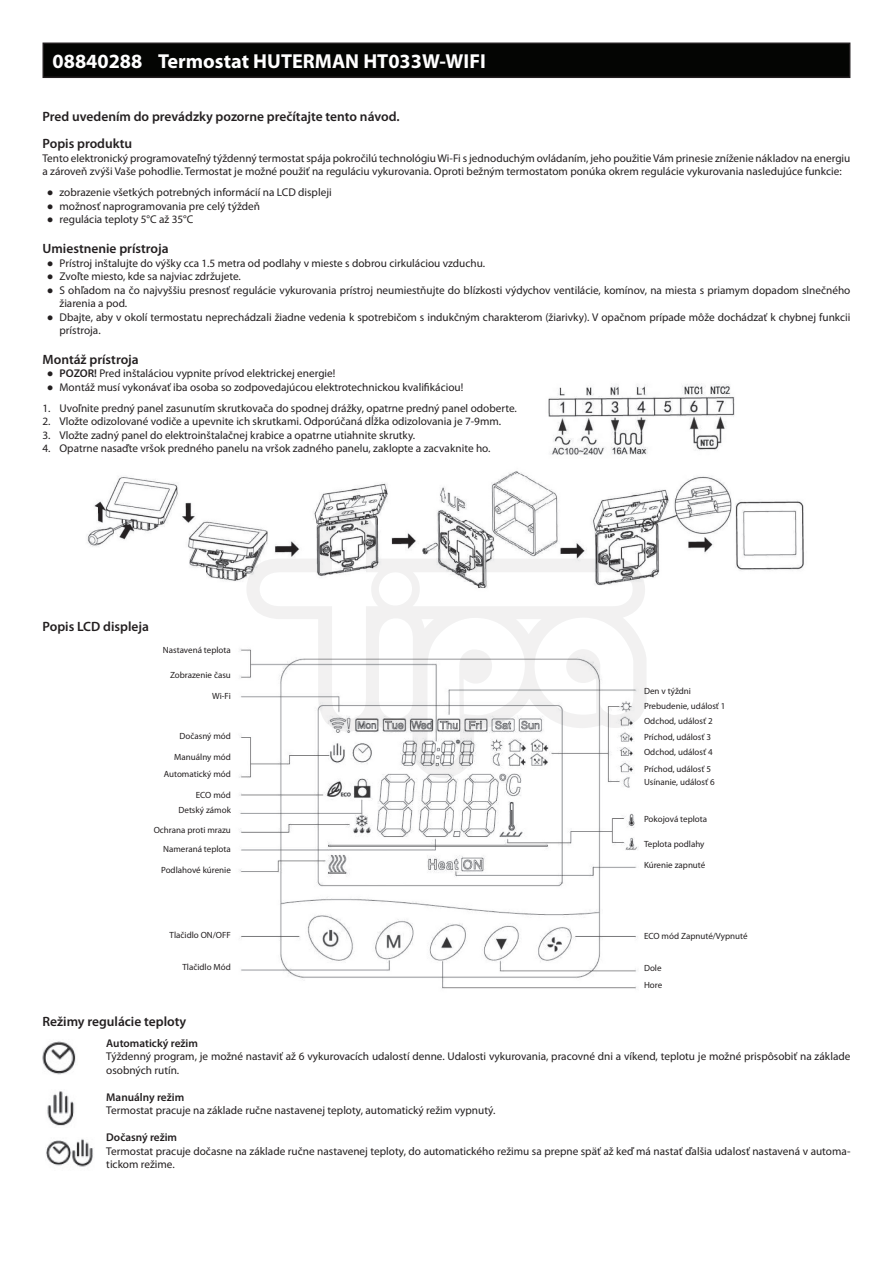
<style>
.page{position:relative;width:893px;height:1263px;background:#fff}
.page>*{position:absolute;margin:0;border:0;box-sizing:border-box;transform-origin:0 0}
.t1{font:700 20.25px "Myriad Pro";color:#fff}
.t2{font:600 13.5px/27px "Myriad Pro";color:#231f20}
.t3{font:11.25px/13.5px "Myriad Pro";color:#231f20}
.t4{font:600 11.25px "Myriad Pro";color:#231f20}
.t5{font:9px/15.3px "Myriad Pro";color:#231f20;text-align:right}
.s1{font-family:"Arial"}
.s2{font-weight:600}
</style>
<div class="page">
<div style="left:43px;top:43px;width:807px;height:34px;background:#040503"></div>
<div style="left:43px;top:43px;width:807px;height:35px;border:2px solid #231f20"></div>
<img style="left:87px;top:471px;width:717px;height:110px">
<img style="left:239px;top:649px;width:399px;height:340px">
<svg style="left:246px;top:510px;width:401px;height:268px"></svg>
<img style="left:548px;top:384px;width:187px;height:71px">
<img style="left:46px;top:1139px;width:47px;height:28px">
<img style="left:43px;top:1041px;width:33px;height:33px">
<img style="left:47px;top:1091px;width:27px;height:35px">
<h1 class="t1" style="left:53px;top:48px;width:435px">08840288 Termostat HUTERMAN HT033W-WIFI</h1>
<p class="t2" style="left:43px;top:103px;width:359px">Pred uvedením do prevádzky pozorne prečítajte tento návod.<br>Popis produktu</p>
<p class="t3" style="left:43px;top:151px;width:809px">Tento elektronický programovateľný týždenný termostat spája pokročilú technológiu Wi-Fi s jednoduchým ovládaním, jeho použitie Vám prinesie zníženie nákladov na energiu a zároveň zvýši Vaše pohodlie. Termostat je možné použiť na reguláciu vykurovania. Oproti bežným termostatom ponúka okrem regulácie vykurovania nasledujúce funkcie:</p>
<p class="t3" style="left:47px;top:186px;width:286px"><span class="s1">●</span> zobrazenie všetkých potrebných informácií na LCD displeji</p>
<p class="t3" style="left:47px;top:199px;width:215px"><span class="s1">●</span> možnosť naprogramovania pre celý týždeň</p>
<p class="t3" style="left:47px;top:213px;width:148px"><span class="s1">●</span> regulácia teploty 5°C až 35°C</p>
<p class="t2" style="left:43px;top:235px;width:128px">Umiestnenie prístroja</p>
<p class="t3" style="left:47px;top:256px;width:440px"><span class="s1">●</span> Prístroj inštalujte do výšky cca 1.5 metra od podlahy v mieste s dobrou cirkuláciou vzduchu.</p>
<p class="t3" style="left:47px;top:269px;width:196px"><span class="s1">●</span> Zvoľte miesto, kde sa najviac zdržujete.</p>
<p class="t3" style="left:60px;top:283px;width:792px;text-indent:-13px"><span class="s1">●</span> S ohľadom na čo najvyššiu presnosť regulácie vykurovania prístroj neumiestňujte do blízkosti výdychov ventilácie, komínov, na miesta s priamym dopadom slnečného žiarenia a pod.</p>
<p class="t3" style="left:60px;top:310px;width:792px;text-indent:-13px"><span class="s1">●</span> Dbajte, aby v okolí termostatu neprechádzali žiadne vedenia k spotrebičom s indukčným charakterom (žiarivky). V opačnom prípade môže dochádzať k chybnej funkcii prístroja.</p>
<p class="t2" style="left:43px;top:345px;width:98px">Montáž prístroja</p>
<p class="t3" style="left:47px;top:367px;width:290px"><span class="s1">●</span> <span class="s2">POZOR!</span> Pred inštaláciou vypnite prívod elektrickej energie!</p>
<p class="t3" style="left:47px;top:380px;width:418px"><span class="s1">●</span> Montáž musí vykonávať iba osoba so zodpovedajúcou elektrotechnickou kvalifikáciou!</p>
<p class="t3" style="left:43px;top:401px;width:476px">1. Uvoľnite predný panel zasunutím skrutkovača do spodnej drážky, opatrne predný panel odoberte.</p>
<p class="t3" style="left:43px;top:415px;width:460px">2. Vložte odizolované vodiče a upevnite ich skrutkami. Odporúčaná dĺžka odizolovania je 7-9mm.</p>
<p class="t3" style="left:43px;top:428px;width:374px">3. Vložte zadný panel do elektroinštalačnej krabice a opatrne utiahnite skrutky.</p>
<p class="t3" style="left:43px;top:442px;width:449px">4. Opatrne nasaďte vršok predného panelu na vršok zadného panelu, zaklopte a zacvaknite ho.</p>
<p class="t2" style="left:43px;top:612px;width:108px">Popis LCD displeja</p>
<p class="t5" style="left:163px;top:642px;width:69px">Nastavená teplota</p>
<p class="t5" style="left:170px;top:667px;width:62px">Zobrazenie času</p>
<p class="t5" style="left:212px;top:688px;width:20px">Wi-Fi</p>
<p class="t5" style="left:179px;top:728px;width:53px">Dočasný mód</p>
<p class="t5" style="left:164px;top:748px;width:69px;line-height:16.8px">Manuálny mód<br>Automatický mód</p>
<p class="t5" style="left:178px;top:787px;width:54px">ECO mód<br>Detský zámok</p>
<p class="t5" style="left:154px;top:821px;width:79px;line-height:18.3px">Ochrana proti mrazu<br>Nameraná teplota</p>
<p class="t5" style="left:161px;top:862px;width:71px">Podlahové kúrenie</p>
<p class="t5" style="left:170px;top:927px;width:63px">Tlačidlo ON/OFF</p>
<p class="t5" style="left:183px;top:959px;width:50px">Tlačidlo Mód</p>
<p class="t5" style="left:644px;top:683px;width:83px;text-align:left">Den v týždni<br>Prebudenie, událosť 1<br>Odchod, událosť 2<br>Príchod, událosť 3<br>Odchod, událosť 4</p>
<p class="t5" style="left:644px;top:761px;width:72px;line-height:13.8px;text-align:left">Príchod, událosť 5<br>Usínanie, událosť 6</p>
<p class="t5" style="left:644px;top:811px;width:65px">Pokojová teplota</p>
<p class="t5" style="left:644px;top:836px;width:62px">Teplota podlahy</p>
<p class="t5" style="left:644px;top:857px;width:63px">Kúrenie zapnuté</p>
<p class="t5" style="left:644px;top:928px;width:105px">ECO mód Zapnuté/Vypnuté</p>
<p class="t5" style="left:644px;top:959px;width:20px;line-height:16.8px;text-align:left">Dole<br>Hore</p>
<p class="t2" style="left:43px;top:1007px;width:145px">Režimy regulácie teploty</p>
<p class="t4" style="left:106px;top:1036px;width:93px">Automatický režim</p>
<p class="t3" style="left:106px;top:1050px;width:746px">Týždenný program, je možné nastaviť až 6 vykurovacích udalostí denne. Udalosti vykurovania, pracovné dni a víkend, teplotu je možné prispôsobiť na základe osobných rutín.</p>
<p class="t4" style="left:106px;top:1090px;width:79px">Manuálny režim</p>
<p class="t3" style="left:106px;top:1104px;width:391px">Termostat pracuje na základe ručne nastavenej teploty, automatický režim vypnutý.</p>
<p class="t4" style="left:106px;top:1130px;width:72px">Dočasný režim</p>
<p class="t3" style="left:106px;top:1144px;width:746px">Termostat pracuje dočasne na základe ručne nastavenej teploty, do automatického režimu sa prepne späť až keď má nastať ďalšia udalosť nastavená v automa&shy;tickom režime.</p>
</div>
